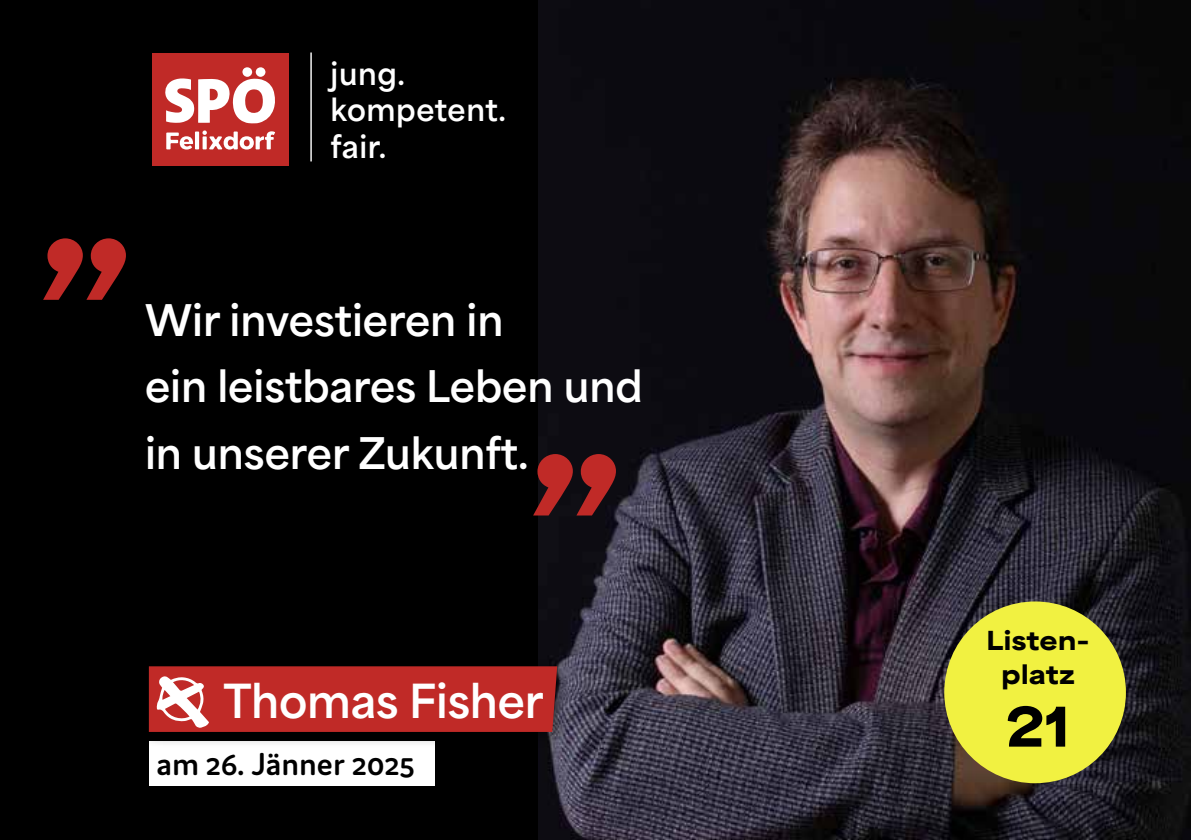
<style>
.page{position:relative;width:1191px;height:840px;background:#fff}
.page>*{position:absolute;margin:0;border:0;box-sizing:border-box;transform-origin:0 0}
.t1{font:900 51.2px "Area Extended";color:#000}
.t2{font:700 44px "Area Normal";letter-spacing:-.005em;color:#fff}
.t3{font:700 40.8px/66.4px "Area Normal";color:#fff}
.t4{font:600 33.8px "Domus";color:#000}
.t5{font:700 29.4px/36.4px "Area Normal";letter-spacing:.02em;color:#fff}
.t6{font:900 24.6px/34px "Area Extended";color:#000;text-align:center}
</style>
<div class="page">
<div style="left:0;top:0;width:1191px;height:839px;background:#000"></div>
<svg style="left:43px;top:238px;width:83px;height:61px"></svg>
<div style="left:152px;top:53px;width:136px;height:112px;background:#c02a27"></div>
<svg style="left:165px;top:67px;width:110px;height:82px"></svg>
<hr style="left:310px;top:52px;width:2px;height:109px;background:#fff">
<img style="left:539px;top:0;width:652px;height:839px">
<div style="left:149px;top:741px;width:285px;height:44px;background:#fff"></div>
<div style="left:139px;top:657px;width:432px;height:90px;background:#000;opacity:.44"></div>
<svg style="left:149px;top:666px;width:408px;height:65px;background:#c23331"></svg>
<svg style="left:533px;top:454px;width:83px;height:61px;background:#711c1d"></svg>
<div style="left:944px;top:601px;width:182px;height:181px;background:#f1f141;border-radius:50%"></div>
<p class="t5" style="left:331px;top:52px;width:177px">jung. kompetent. fair.</p>
<p class="t3" style="left:145px;top:282px;width:499px">Wir investieren in<br>ein leistbares Leben und in unserer Zukunft.</p>
<p class="t2" style="left:223px;top:661px;width:322px">Thomas Fisher</p>
<p class="t4" style="left:156px;top:744px;width:260px">am 26. Jänner 2025</p>
<p class="t6" style="left:986px;top:620px;width:105px">Listen&shy;platz</p>
<p class="t1" style="left:1005px;top:679px;width:66px">21</p>
</div>
